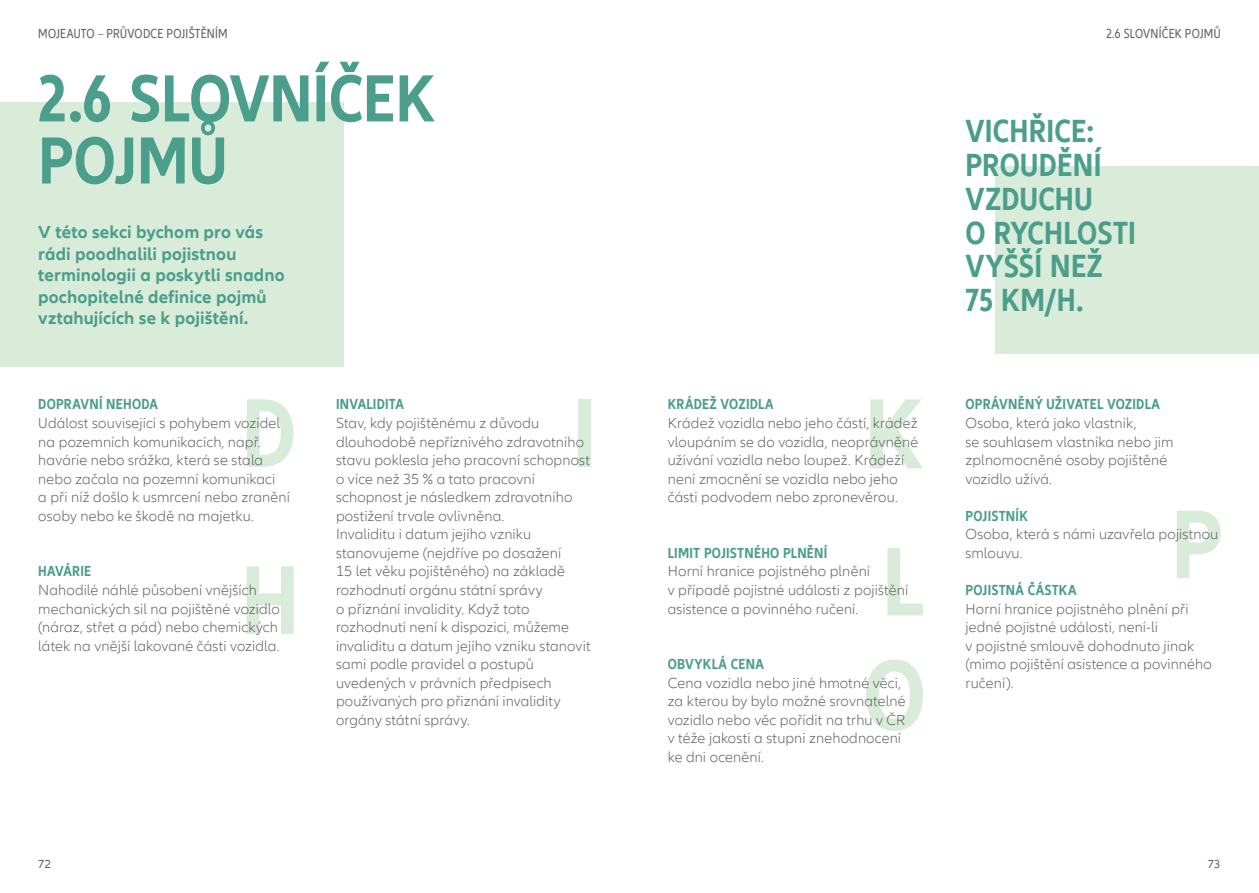
<style>
.page{position:relative;width:1259px;height:893px;background:#fff}
.page>*{position:absolute;margin:0;border:0;box-sizing:border-box;transform-origin:0 0}
.t1{font:700 condensed 69px/62.1px "Allianz Neo";color:#4b9d8c}
.t2{font:700 condensed 33px/33.8px "Allianz Neo";letter-spacing:.005em;color:#4b9d8c}
.t3{font:700 18px/21.6px "Allianz Neo";letter-spacing:.01em;color:#4b9d8c}
.t4{font:300 15px/18.6px "Allianz Neo";letter-spacing:.01em;color:#636366}
.t5{font:700 condensed 15px "Allianz Neo";letter-spacing:.02em;color:#4b9d8c}
.t6{font:condensed 13.5px "Allianz Neo";letter-spacing:.02em;color:#636366}
.t7{font:12px "Allianz Neo";color:#636366}
</style>
<div class="page">
<svg style="left:866px;top:659px;width:57px;height:72px"></svg>
<svg style="left:870px;top:399px;width:53px;height:69px"></svg>
<svg style="left:887px;top:548px;width:36px;height:67px"></svg>
<svg style="left:1177px;top:511px;width:43px;height:67px"></svg>
<svg style="left:247px;top:566px;width:46px;height:68px"></svg>
<div style="left:578px;top:399px;width:13px;height:68px;background:#d8ecd9"></div>
<svg style="left:247px;top:399px;width:46px;height:68px"></svg>
<div style="left:0;top:102px;width:344px;height:265px;background:#d8ecd9"></div>
<div style="left:995px;top:167px;width:264px;height:187px;background:#d8ecd9"></div>
<p class="t6" style="left:38px;top:26px;width:191px">MOJEAUTO – PRŮVODCE POJIŠTĚNÍM</p>
<p class="t6" style="left:1106px;top:26px;width:116px">2.6 SLOVNÍČEK POJMŮ</p>
<h1 class="t1" style="left:38px;top:69px;width:398px">2.6 SLOVNÍČEK<br>POJMŮ</h1>
<p class="t3" style="left:38px;top:222px;width:248px">V této sekci bychom pro vás rádi poodhalili pojistnou terminologii a poskytli snadno pochopitelné definice pojmů vztahujících se k pojištění.</p>
<p class="t5" style="left:38px;top:396px;width:121px">DOPRAVNÍ NEHODA</p>
<p class="t4" style="left:38px;top:414px;width:253px">Událost související s pohybem vozidel na pozemních komunikacích, např. havárie nebo srážka, která se stala nebo začala na pozemní komunikaci<br>a při níž došlo k usmrcení nebo zranění osoby nebo ke škodě na majetku.</p>
<p class="t5" style="left:38px;top:563px;width:55px">HAVÁRIE</p>
<p class="t4" style="left:38px;top:581px;width:243px">Nahodilé náhlé působení vnějších mechanických sil na pojištěné vozidlo (náraz, střet a pád) nebo chemických látek na vnější lakované části vozidla.</p>
<p class="t5" style="left:336px;top:396px;width:69px">INVALIDITA</p>
<p class="t4" style="left:336px;top:414px;width:256px">Stav, kdy pojištěnému z důvodu dlouhodobě nepříznivého zdravotního stavu poklesla jeho pracovní schopnost o více než 35 % a tato pracovní schopnost je následkem zdravotního postižení trvale ovlivněna.<br>Invaliditu i datum jejího vzniku stanovujeme (nejdříve po dosažení<br>15 let věku pojištěného) na základě rozhodnutí orgánu státní správy<br>o přiznání invalidity. Když toto rozhodnutí není k dispozici, můžeme invaliditu a datum jejího vzniku stanovit sami podle pravidel a postupů uvedených v právních předpisech používaných pro přiznání invalidity orgány státní správy.</p>
<p class="t5" style="left:668px;top:396px;width:107px">KRÁDEŽ VOZIDLA</p>
<p class="t4" style="left:668px;top:414px;width:252px">Krádež vozidla nebo jeho částí, krádež vloupáním se do vozidla, neoprávněné užívání vozidla nebo loupež. Krádeží není zmocnění se vozidla nebo jeho části podvodem nebo zpronevěrou.</p>
<p class="t5" style="left:668px;top:544px;width:161px">LIMIT POJISTNÉHO PLNĚNÍ</p>
<p class="t4" style="left:668px;top:563px;width:242px">Horní hranice pojistného plnění<br>v případě pojistné události z pojištění asistence a povinného ručení.</p>
<p class="t5" style="left:668px;top:655px;width:98px">OBVYKLÁ CENA</p>
<p class="t4" style="left:668px;top:674px;width:239px">Cena vozidla nebo jiné hmotné věci, za kterou by bylo možné srovnatelné vozidlo nebo věc pořídit na trhu v ČR v téže jakosti a stupni znehodnocení ke dni ocenění.</p>
<h2 class="t2" style="left:965px;top:115px;width:172px">VICHŘICE:<br>PROUDĚNÍ<br>VZDUCHU<br>O RYCHLOSTI<br>VYŠŠÍ NEŽ<br>75 KM/H.</h2>
<p class="t5" style="left:965px;top:396px;width:196px">OPRÁVNĚNÝ UŽIVATEL VOZIDLA</p>
<p class="t4" style="left:965px;top:414px;width:209px">Osoba, která jako vlastník,<br>se souhlasem vlastníka nebo jim zplnomocněné osoby pojištěné vozidlo užívá.</p>
<p class="t5" style="left:965px;top:507px;width:64px">POJISTNÍK</p>
<p class="t4" style="left:965px;top:525px;width:254px">Osoba, která s námi uzavřela pojistnou smlouvu.</p>
<p class="t5" style="left:965px;top:581px;width:113px">POJISTNÁ ČÁSTKA</p>
<p class="t4" style="left:965px;top:600px;width:248px">Horní hranice pojistného plnění při jedné pojistné události, není-li<br>v pojistné smlouvě dohodnuto jinak (mimo pojištění asistence a povinného ručení).</p>
<p class="t7" style="left:38px;top:857px;width:15px">72</p>
<p class="t7" style="left:1207px;top:857px;width:15px">73</p>
</div>
